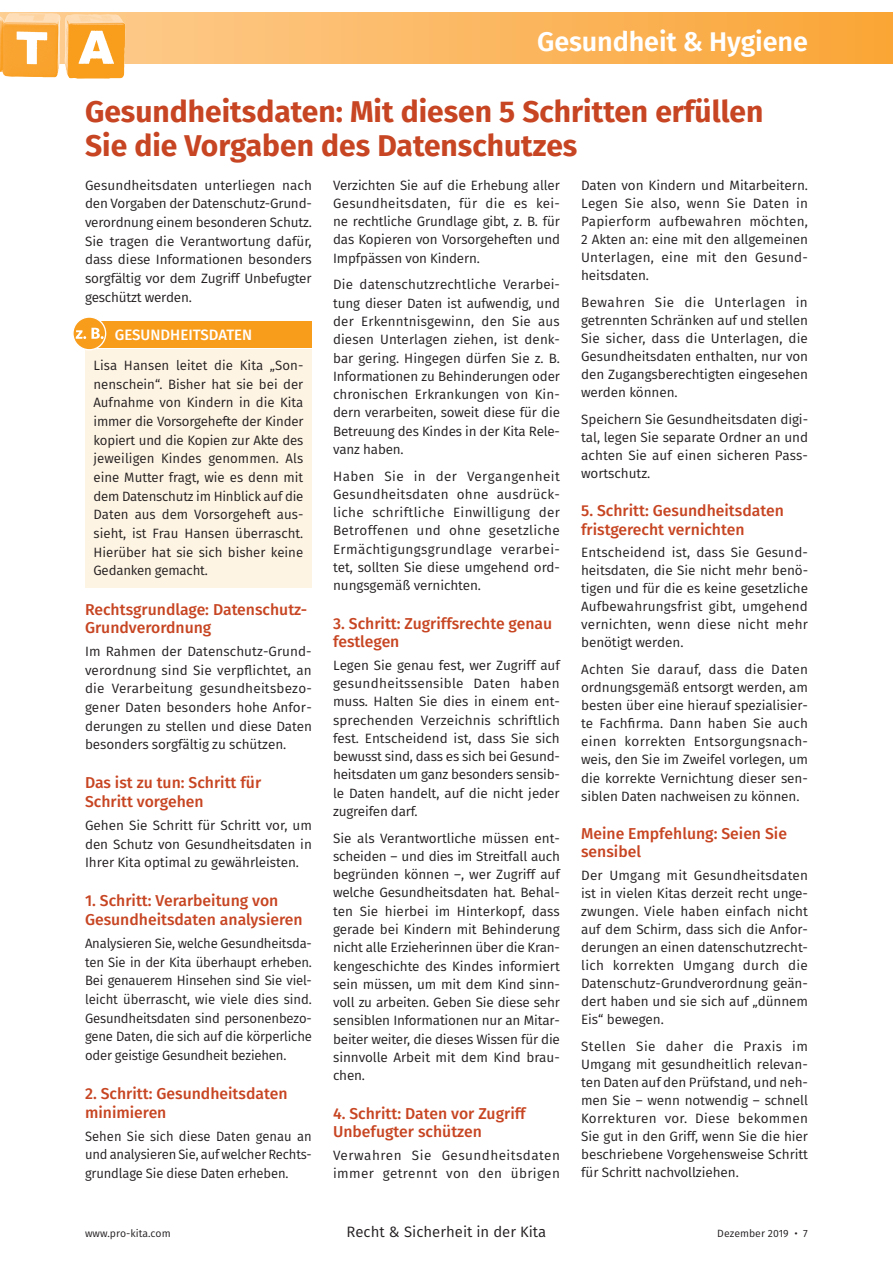
<style>
.page{position:relative;width:893px;height:1263px;background:#fff}
.page>*{position:absolute;margin:0;border:0;box-sizing:border-box;transform-origin:0 0}
.t1{font:700 30px/34.7px "Fira Sans";color:#c74522}
.t2{font:600 27px "Fira Sans";letter-spacing:-.005em;color:#fff}
.t3{font:500 15.75px/18.6px "Fira Sans";color:#c74522}
.t4{font:15px "Fira Sans";color:#231f20}
.t5{font:500 15px "Fira Sans";color:#fff}
.t6{font:13.5px/18.3px "Fira Sans";letter-spacing:-.005em;color:#231f20;text-align:justify}
.t7{font:13.5px/18.6px "Fira Sans";letter-spacing:-.005em;color:#231f20;text-align:justify;scale:.96 1}
.t8{font:13.5px/18.3px "Fira Sans";letter-spacing:.025em;color:#231f20}
.t9{font:10.5px "Fira Sans";color:#231f20}
</style>
<div class="page">
<svg style="left:139px;top:13px;width:754px;height:51px;background:#fbb65e"></svg>
<img style="left:4px;top:75px;width:120px;height:4px">
<img style="left:0;top:12px;width:139px;height:63px">
<div style="left:85px;top:321px;width:227px;height:27px;background:#f89c1c"></div>
<div style="left:85px;top:349px;width:227px;height:238px;background:#fef4e4"></div>
<svg style="left:73px;top:317px;width:33px;height:33px"></svg>
<div style="left:72px;top:316px;width:34px;height:34px;border:1px solid #fff;border-radius:50%"></div>
<svg style="left:76px;top:328px;width:28px;height:11px"></svg>
<h2 class="t2" style="left:537px;top:19px;width:272px">Gesundheit &amp; Hygiene</h2>
<h1 class="t1" style="left:85px;top:92px;width:680px">Gesundheitsdaten: Mit diesen 5 Schritten erfüllen<br>Sie die Vorgaben des Datenschutzes</h1>
<p class="t6" style="left:85px;top:175px;width:228px">Gesundheitsdaten unterliegen nach den Vorgaben der Datenschutz-Grund&shy;verordnung einem besonderen Schutz.<br>Sie tragen die Verantwortung dafür, dass diese Informationen besonders sorgfältig vor dem Zugriff Unbefugter geschützt werden.</p>
<p class="t5" style="left:115px;top:323px;width:139px">GESUNDHEITSDATEN</p>
<p class="t6" style="left:94px;top:356px;width:211px">Lisa Hansen leitet die Kita „Son&shy;nenschein“. Bisher hat sie bei der Aufnahme von Kindern in die Kita immer die Vorsorgehefte der Kinder kopiert und die Kopien zur Akte des jeweiligen Kindes genommen. Als eine Mutter fragt, wie es denn mit dem Datenschutz im Hinblick auf die Daten aus dem Vorsorgeheft aus&shy;sieht, ist Frau Hansen überrascht.<br>Hierüber hat sie sich bisher keine Gedanken gemacht.</p>
<p class="t3" style="left:85px;top:599px;width:224px">Rechtsgrundlage: Datenschutz-<br>Grundverordnung</p>
<p class="t6" style="left:85px;top:642px;width:228px">Im Rahmen der Datenschutz-Grund&shy;verordnung sind Sie verpflichtet, an die Verarbeitung gesundheitsbezo&shy;gener Daten besonders hohe Anfor&shy;derungen zu stellen und diese Daten besonders sorgfältig zu schützen.</p>
<p class="t3" style="left:85px;top:773px;width:178px">Das ist zu tun: Schritt für<br>Schritt vorgehen</p>
<p class="t6" style="left:85px;top:816px;width:228px">Gehen Sie Schritt für Schritt vor, um den Schutz von Gesundheitsdaten in Ihrer Kita optimal zu gewährleisten.</p>
<p class="t3" style="left:85px;top:891px;width:219px">1. Schritt: Verarbeitung von<br>Gesundheitsdaten analysieren</p>
<p class="t6" style="left:85px;top:934px;width:228px">Analysieren Sie, welche Gesundheitsda&shy;ten Sie in der Kita überhaupt erheben.<br>Bei genauerem Hinsehen sind Sie viel&shy;leicht überrascht, wie viele dies sind.<br>Gesundheitsdaten sind personenbezo&shy;gene Daten, die sich auf die körperliche oder geistige Gesundheit beziehen.</p>
<p class="t3" style="left:85px;top:1083px;width:204px">2. Schritt: Gesundheitsdaten minimieren</p>
<p class="t7" style="left:85px;top:1126px;width:238px">Sehen Sie sich diese Daten genau an und analysieren Sie, auf welcher Rechts&shy;grundlage Sie diese Daten erheben.</p>
<p class="t6" style="left:333px;top:175px;width:228px">Verzichten Sie auf die Erhebung aller Gesundheitsdaten, für die es kei&shy;ne rechtliche Grundlage gibt, z. B. für das Kopieren von Vorsorgeheften und Impfpässen von Kindern.</p>
<p class="t6" style="left:333px;top:275px;width:228px">Die datenschutzrechtliche Verarbei&shy;tung dieser Daten ist aufwendig, und der Erkenntnisgewinn, den Sie aus diesen Unterlagen ziehen, ist denk&shy;bar gering. Hingegen dürfen Sie z. B.<br>Informationen zu Behinderungen oder chronischen Erkrankungen von Kin&shy;dern verarbeiten, soweit diese für die Betreuung des Kindes in der Kita Rele&shy;vanz haben.</p>
<p class="t6" style="left:333px;top:466px;width:228px">Haben Sie in der Vergangenheit Gesundheitsdaten ohne ausdrück&shy;liche schriftliche Einwilligung der Betroffenen und ohne gesetzliche Ermächtigungsgrundlage verarbei&shy;tet, sollten Sie diese umgehend ord&shy;nungsgemäß vernichten.</p>
<p class="t3" style="left:333px;top:613px;width:221px">3. Schritt: Zugriffsrechte genau festlegen</p>
<p class="t6" style="left:333px;top:656px;width:228px">Legen Sie genau fest, wer Zugriff auf gesundheitssensible Daten haben muss. Halten Sie dies in einem ent&shy;sprechenden Verzeichnis schriftlich fest. Entscheidend ist, dass Sie sich bewusst sind, dass es sich bei Gesund&shy;heitsdaten um ganz besonders sensib&shy;le Daten handelt, auf die nicht jeder zugreifen darf.</p>
<p class="t6" style="left:333px;top:828px;width:228px">Sie als Verantwortliche müssen ent&shy;scheiden – und dies im Streitfall auch begründen können –, wer Zugriff auf welche Gesundheitsdaten hat. Behal&shy;ten Sie hierbei im Hinterkopf, dass gerade bei Kindern mit Behinderung nicht alle Erzieherinnen über die Kran&shy;kengeschichte des Kindes informiert sein müssen, um mit dem Kind sinn&shy;voll zu arbeiten. Geben Sie diese sehr sensiblen Informationen nur an Mitar&shy;beiter weiter, die dieses Wissen für die sinnvolle Arbeit mit dem Kind brau&shy;chen.</p>
<p class="t3" style="left:333px;top:1103px;width:194px">4. Schritt: Daten vor Zugriff<br>Unbefugter schützen</p>
<p class="t8" style="left:333px;top:1145px;width:228px">Verwahren Sie Gesundheitsdaten immer getrennt von den übrigen</p>
<p class="t6" style="left:581px;top:175px;width:228px">Daten von Kindern und Mitarbeitern.<br>Legen Sie also, wenn Sie Daten in Papierform aufbewahren möchten, 2 Akten an: eine mit den allgemeinen Unterlagen, eine mit den Gesund&shy;heitsdaten.</p>
<p class="t6" style="left:581px;top:293px;width:228px">Bewahren Sie die Unterlagen in getrennten Schränken auf und stellen Sie sicher, dass die Unterlagen, die Gesundheitsdaten enthalten, nur von den Zugangsberechtigten eingesehen werden können.</p>
<p class="t6" style="left:581px;top:410px;width:228px">Speichern Sie Gesundheitsdaten digi&shy;tal, legen Sie separate Ordner an und achten Sie auf einen sicheren Pass&shy;wortschutz.</p>
<p class="t3" style="left:581px;top:501px;width:204px;line-height:18.1px">5. Schritt: Gesundheitsdaten fristgerecht vernichten</p>
<p class="t6" style="left:581px;top:543px;width:228px">Entscheidend ist, dass Sie Gesund&shy;heitsdaten, die Sie nicht mehr benö&shy;tigen und für die es keine gesetzliche Aufbewahrungsfrist gibt, umgehend vernichten, wenn diese nicht mehr benötigt werden.</p>
<p class="t6" style="left:581px;top:660px;width:228px">Achten Sie darauf, dass die Daten ordnungsgemäß entsorgt werden, am besten über eine hierauf spezialisier&shy;te Fachfirma. Dann haben Sie auch einen korrekten Entsorgungsnach&shy;weis, den Sie im Zweifel vorlegen, um die korrekte Vernichtung dieser sen&shy;siblen Daten nachweisen zu können.</p>
<p class="t3" style="left:581px;top:824px;width:207px;line-height:18.1px">Meine Empfehlung: Seien Sie sensibel</p>
<p class="t6" style="left:581px;top:865px;width:228px">Der Umgang mit Gesundheitsdaten ist in vielen Kitas derzeit recht unge&shy;zwungen. Viele haben einfach nicht auf dem Schirm, dass sich die Anfor&shy;derungen an einen datenschutzrecht&shy;lich korrekten Umgang durch die Datenschutz-Grundverordnung geän&shy;dert haben und sie sich auf „dünnem Eis“ bewegen.</p>
<p class="t6" style="left:581px;top:1037px;width:228px">Stellen Sie daher die Praxis im Umgang mit gesundheitlich relevan&shy;ten Daten auf den Prüfstand, und neh&shy;men Sie – wenn notwendig – schnell Korrekturen vor. Diese bekommen Sie gut in den Griff, wenn Sie die hier beschriebene Vorgehensweise Schritt für Schritt nachvollziehen.</p>
<p class="t9" style="left:85px;top:1225px;width:87px">www.pro-kita.com</p>
<p class="t4" style="left:347px;top:1220px;width:201px">Recht &amp; Sicherheit in der Kita</p>
<p class="t9" style="left:717px;top:1225px;width:92px">Dezember 2019 • 7</p>
</div>
